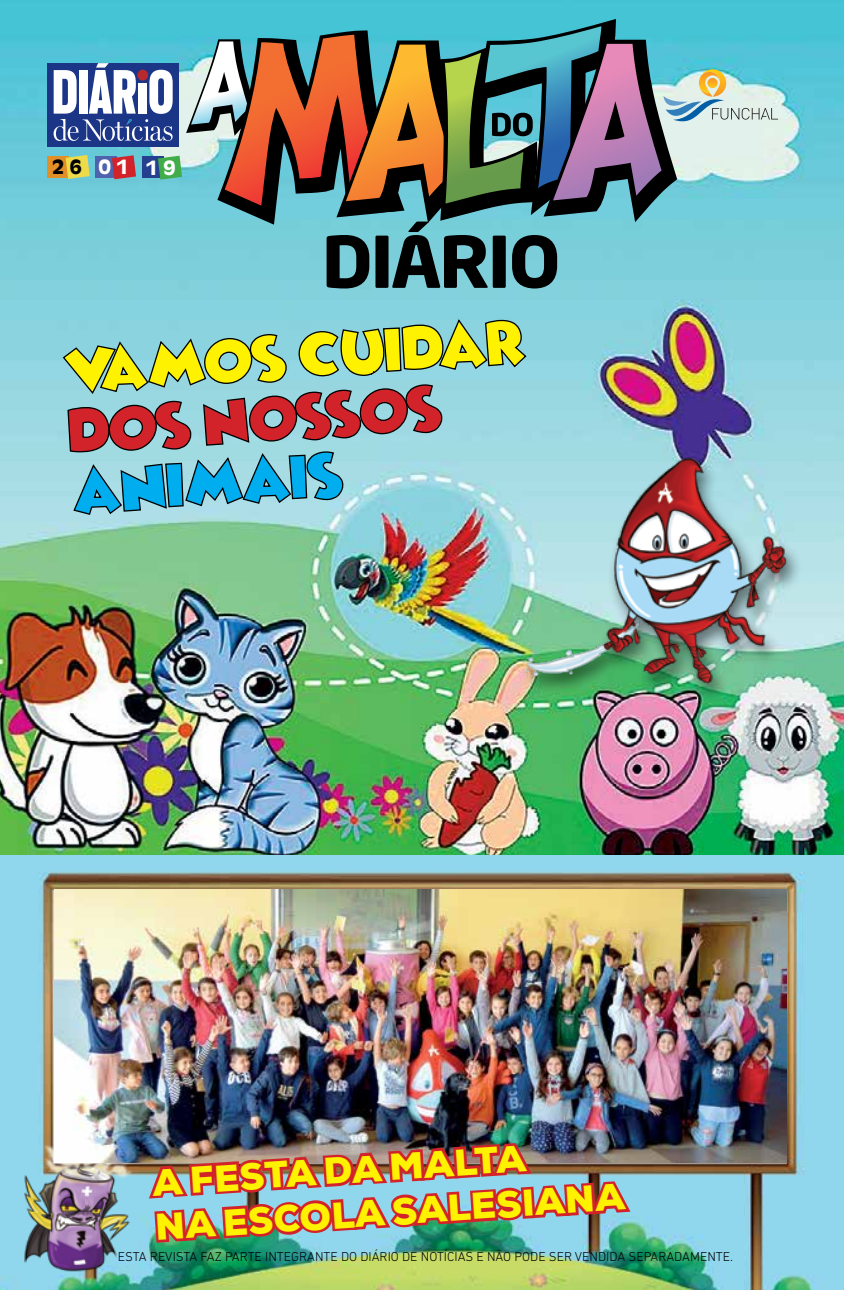
<style>
.page{position:relative;width:844px;height:1290px;background:#fff}
.page>*{position:absolute;margin:0;border:0;box-sizing:border-box;transform-origin:0 0}
.t1{font:52.15px "Wicked Mouse";color:#fff200}
.t2{font:52.15px "Wicked Mouse";color:#d2232a}
.t3{font:52.15px "Wicked Mouse";color:#00aeef}
.t4{font:900 37.27px/45px "Nexa";color:#fff200}
.t5{font:700 19.25px "Antique Olive";color:#fff}
.t6{font:300 13.12px "DIN Next LT Pro";color:#000}
.s1{color:#000}
</style>
<div class="page">
<img style="left:0;top:0;width:843px;height:1290px">
<div style="left:47px;top:156px;width:22px;height:21px;background:#e09027"></div>
<div style="left:47px;top:63px;width:131px;height:84px;background:#1c3687"></div>
<svg style="left:54px;top:17px;width:724px;height:499px;background:#7eaab0"></svg>
<div style="left:519px;top:455px;width:284px;height:249px;background:#000;opacity:.5"></div>
<img style="left:517px;top:449px;width:304px;height:243px">
<img style="left:13px;top:1137px;width:133px;height:136px">
<img style="left:54px;top:889px;width:732px;height:274px">
<img style="left:145px;top:1017px;width:489px;height:228px">
<h3 class="t5" style="left:52px;top:154px;width:126px"><span class="s1">26</span> 01 19</h3>
<h1 class="t1" style="left:61px;top:329px;width:463px;rotate:-4deg">Vamos cuidar</h1>
<h1 class="t2" style="left:65px;top:389px;width:376px;rotate:-4deg">dos nossos</h1>
<h1 class="t3" style="left:69px;top:449px;width:272px;rotate:-4deg">animais</h1>
<h2 class="t4" style="left:151px;top:1161px;width:472px;rotate:-4deg">A FESTA DA MALTA<br>NA ESCOLA SALESIANA</h2>
<p class="t6" style="left:118px;top:1248px;width:616px">ESTA REVISTA FAZ PARTE INTEGRANTE DO DIÁRIO DE NOTÍCIAS E NÃO PODE SER VENDIDA SEPARADAMENTE.</p>
</div>
